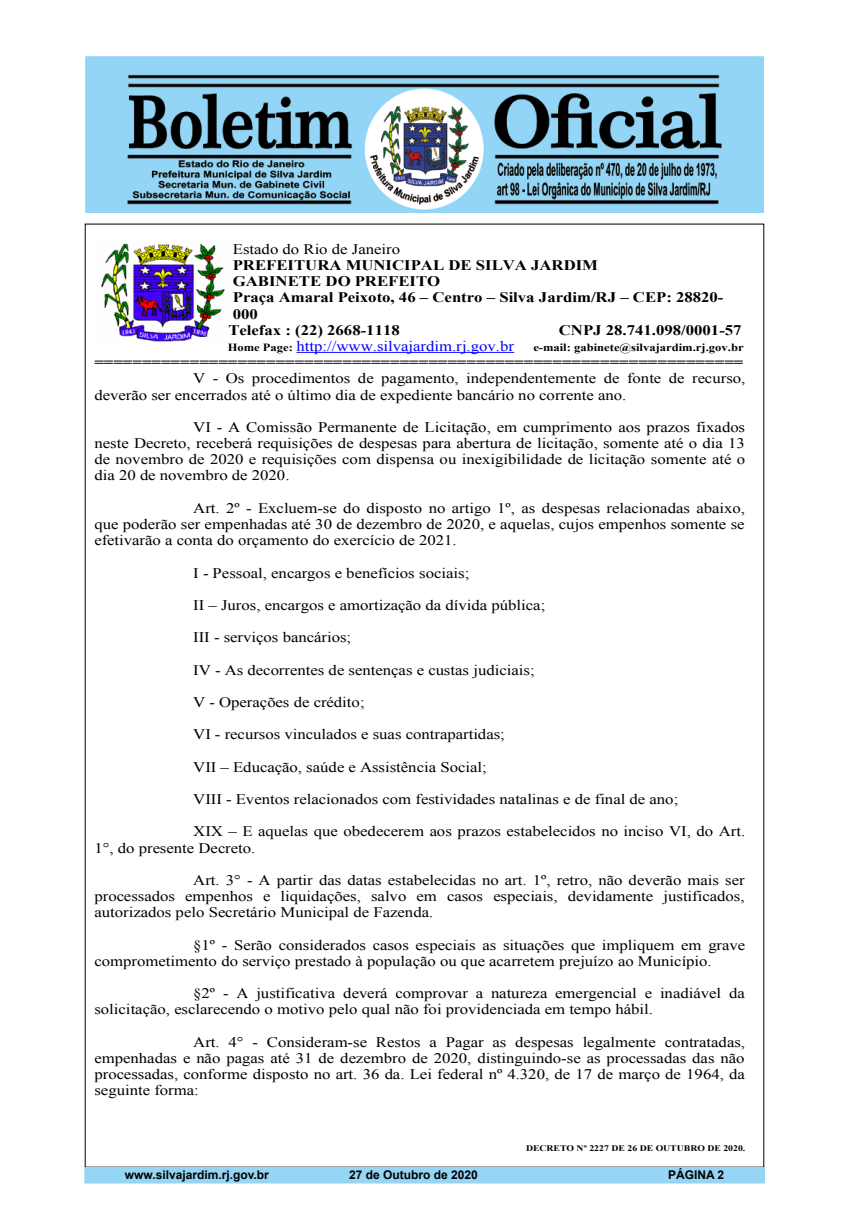
<style>
.page{position:relative;width:849px;height:1224px;background:#fff}
.page>*{position:absolute;margin:0;border:0;box-sizing:border-box;transform-origin:0 0}
.t1{font:14.6px/16.2px "Times New Roman";color:#000;scale:1.15 1}
.t2{font:700 14.6px "Times New Roman";color:#000;scale:1.15 1}
.t3{font:14.6px "Times New Roman";color:#00f;scale:1.15 1}
.t4{font:700 12px "Arial";color:#000}
.t5{font:700 10.9px "Times New Roman";color:#000;scale:1.15 1}
.t6{font:700 8.5px "Times New Roman";color:#000;scale:1.15 1}
.s1{font-weight:700;font-size:10.9px;color:#000}
</style>
<div class="page">
<img style="left:85px;top:57px;width:679px;height:155px">
<div style="left:85px;top:1167px;width:679px;height:16px;background:#96d5f4"></div>
<img style="left:101px;top:243px;width:124px;height:99px">
<hr style="left:296px;top:352px;width:218px;height:1px;background:#00f">
<p class="t1" style="left:233px;top:241px;width:147px">Estado do Rio de Janeiro</p>
<p class="t2" style="left:233px;top:257px;width:319px">PREFEITURA MUNICIPAL DE SILVA JARDIM</p>
<p class="t2" style="left:233px;top:273px;width:182px">GABINETE DO PREFEITO</p>
<p class="t2" style="left:233px;top:290px;width:428px">Praça Amaral Peixoto, 46 – Centro – Silva Jardim/RJ – CEP: 28820-</p>
<p class="t2" style="left:233px;top:306px;width:23px">000</p>
<p class="t2" style="left:228px;top:322px;width:150px">Telefax : (22) 2668-1118</p>
<p class="t2" style="left:559px;top:322px;width:160px">CNPJ 28.741.098/0001-57</p>
<p class="t3" style="left:228px;top:338px;width:250px"><span class="s1">Home Page:</span> http://www.silvajardim.rj.gov.br</p>
<p class="t5" style="left:533px;top:341px;width:184px">e-mail: gabinete@silvajardim.rj.gov.br</p>
<p class="t2" style="left:94px;top:354px;width:566px">====================================================================</p>
<p class="t1" style="left:94px;top:370px;width:567px;text-indent:99px">V - Os procedimentos de pagamento, independentemente de fonte de recurso, deverão ser encerrados até o último dia de expediente bancário no corrente ano.</p>
<p class="t1" style="left:94px;top:419px;width:567px;text-align:justify;text-indent:99px">VI - A Comissão Permanente de Licitação, em cumprimento aos prazos fixados neste Decreto, receberá requisições de despesas para abertura de licitação, somente até o dia 13 de novembro de 2020 e requisições com dispensa ou inexigibilidade de licitação somente até o dia 20 de novembro de 2020.</p>
<p class="t1" style="left:94px;top:500px;width:567px;text-align:justify;text-indent:99px">Art. 2º - Excluem-se do disposto no artigo 1º, as despesas relacionadas abaixo, que poderão ser empenhadas até 30 de dezembro de 2020, e aquelas, cujos empenhos somente se efetivarão a conta do orçamento do exercício de 2021.</p>
<p class="t1" style="left:193px;top:565px;width:242px">I - Pessoal, encargos e benefícios sociais;</p>
<p class="t1" style="left:193px;top:597px;width:308px">II – Juros, encargos e amortização da dívida pública;</p>
<p class="t1" style="left:193px;top:629px;width:139px">III - serviços bancários;</p>
<p class="t1" style="left:193px;top:662px;width:298px">IV - As decorrentes de sentenças e custas judiciais;</p>
<p class="t1" style="left:193px;top:694px;width:151px">V - Operações de crédito;</p>
<p class="t1" style="left:193px;top:726px;width:272px">VI - recursos vinculados e suas contrapartidas;</p>
<p class="t1" style="left:193px;top:759px;width:257px">VII – Educação, saúde e Assistência Social;</p>
<p class="t1" style="left:193px;top:791px;width:423px">VIII - Eventos relacionados com festividades natalinas e de final de ano;</p>
<p class="t1" style="left:94px;top:824px;width:567px;text-indent:99px">XIX – E aquelas que obedecerem aos prazos estabelecidos no inciso VI, do Art.<br>1°, do presente Decreto.</p>
<p class="t1" style="left:94px;top:872px;width:567px;text-align:justify;text-indent:99px">Art. 3° - A partir das datas estabelecidas no art. 1º, retro, não deverão mais ser processados empenhos e liquidações, salvo em casos especiais, devidamente justificados, autorizados pelo Secretário Municipal de Fazenda.</p>
<p class="t1" style="left:94px;top:937px;width:567px;text-indent:99px">§1º - Serão considerados casos especiais as situações que impliquem em grave comprometimento do serviço prestado à população ou que acarretem prejuízo ao Município.</p>
<p class="t1" style="left:94px;top:985px;width:567px;text-indent:99px">§2º - A justificativa deverá comprovar a natureza emergencial e inadiável da solicitação, esclarecendo o motivo pelo qual não foi providenciada em tempo hábil.</p>
<p class="t1" style="left:94px;top:1034px;width:567px;text-align:justify;text-indent:99px">Art. 4° - Consideram-se Restos a Pagar as despesas legalmente contratadas, empenhadas e não pagas até 31 de dezembro de 2020, distinguindo-se as processadas das não processadas, conforme disposto no art. 36 da. Lei federal nº 4.320, de 17 de março de 1964, da seguinte forma:</p>
<p class="t6" style="left:526px;top:1144px;width:192px">DECRETO Nº 2227 DE 26 DE OUTUBRO DE 2020.</p>
<p class="t4" style="left:125px;top:1167px;width:146px">www.silvajardim.rj.gov.br</p>
<p class="t4" style="left:349px;top:1167px;width:130px">27 de Outubro de 2020</p>
<p class="t4" style="left:668px;top:1167px;width:58px">PÁGINA 2</p>
</div>
